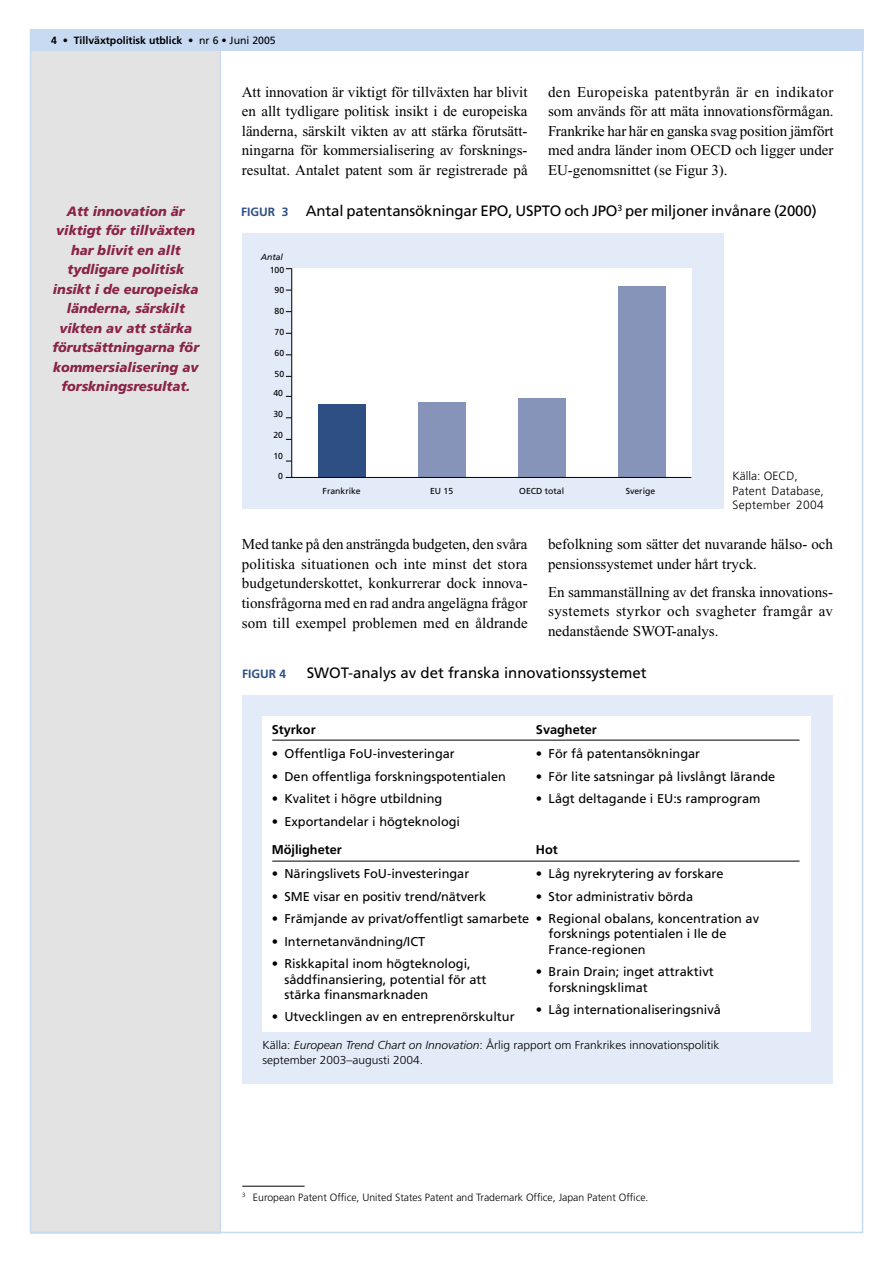
<style>
.page{position:relative;width:893px;height:1263px;background:#fff}
.page>*{position:absolute;margin:0;border:0;box-sizing:border-box;transform-origin:0 0}
.t1{font:15px/19.5px "Times New Roman";color:#000;text-align:justify}
.t2{font:15px "Frutiger";letter-spacing:-.01em;color:#000}
.t3{font:italic 900 13.5px/19.5px "Frutiger";color:#8a2348;text-align:center}
.t4{font:12.75px/15.3px "Frutiger";color:#000}
.t5{font:700 12.75px "Frutiger";color:#000}
.t6{font:300 12px/14.4px "Frutiger";letter-spacing:.02em;color:#000}
.t7{font:700 12px "Frutiger";color:#2d5085}
.t8{font:300 11.55px/14.4px "Frutiger";color:#000;scale:1.04 1}
.t9{font:300 10.5px "Frutiger";color:#000}
.t10{font:700 10.5px "Frutiger";color:#000}
.t11{font:8.7px "Frutiger";color:#000}
.t12{font:italic 8.7px "Frutiger";color:#000}
.s1{font-weight:400}
.s2{font-weight:700;font-size:12px;color:#2d5085}
.s3{font-style:italic}
</style>
<div class="page">
<div style="left:30px;top:32px;width:191px;height:1201px;background:#e3e3e3"></div>
<hr style="left:220px;top:30px;width:1px;height:1202px;background:#c8daf2">
<div style="left:30px;top:30px;width:833px;height:21px;background:#c8daf2"></div>
<div style="left:242px;top:233px;width:482px;height:276px;background:#e2ebf7"></div>
<div style="left:292px;top:268px;width:399px;height:209px;background:#fff"></div>
<hr style="left:291px;top:268px;width:1px;height:209px;background:#000">
<div style="left:318px;top:404px;width:48px;height:73px;background:#2d4f83"></div>
<div style="left:418px;top:402px;width:48px;height:75px;background:#8694b9"></div>
<div style="left:518px;top:398px;width:48px;height:79px;background:#8694b9"></div>
<div style="left:618px;top:286px;width:48px;height:191px;background:#8694b9"></div>
<hr style="left:286px;top:477px;width:405px;height:1px;background:#000">
<div style="left:242px;top:695px;width:590px;height:389px;background:#e2ebf7"></div>
<div style="left:263px;top:716px;width:548px;height:316px;background:#fff"></div>
<hr style="left:272px;top:740px;width:527px;height:1px;background:#000">
<hr style="left:272px;top:861px;width:527px;height:1px;background:#000">
<hr style="left:242px;top:1186px;width:63px;height:1px;background:#000">
<p class="t10" style="left:51px;top:34px;width:226px">4 <span class="s1">•</span> Tillväxtpolitisk utblick <span class="s1">• nr 6 • Juni 2005</span></p>
<p class="t3" style="left:52px;top:201px;width:148px">Att innovation är viktigt för tillväxten har blivit en allt tydligare politisk insikt i de europeiska länderna, särskilt vikten av att stärka förutsättningarna för kommersialisering av forskningsresultat.</p>
<p class="t1" style="left:242px;top:82px;width:287px">Att innovation är viktigt för tillväxten har blivit en allt tydligare politisk insikt i de europeiska länderna, särskilt vikten av att stärka förutsätt&shy;ningarna för kommersialisering av forsknings&shy;resultat. Antalet patent som är registrerade på</p>
<p class="t1" style="left:548px;top:82px;width:287px">den Europeiska patentbyrån är en indikator som används för att mäta innovationsförmågan.<br>Frankrike har här en ganska svag position jämfört med andra länder inom OECD och ligger under EU-genomsnittet (se Figur 3).</p>
<p class="t2" style="left:241px;top:202px;width:577px"><span class="s2">FIGUR 3</span> Antal patentansökningar EPO, USPTO och JPO<sup>3</sup> per miljoner invånare (2000)</p>
<p class="t12" style="left:261px;top:251px;width:24px">Antal</p>
<p class="t11" style="left:270px;top:265px;width:16px">100</p>
<p class="t11" style="left:275px;top:285px;width:11px">90</p>
<p class="t11" style="left:275px;top:306px;width:11px">80</p>
<p class="t11" style="left:275px;top:327px;width:11px">70</p>
<p class="t11" style="left:275px;top:348px;width:11px">60</p>
<p class="t11" style="left:275px;top:369px;width:11px">50</p>
<p class="t11" style="left:273px;top:388px;width:11px">40</p>
<p class="t11" style="left:273px;top:409px;width:11px">30</p>
<p class="t11" style="left:273px;top:430px;width:11px">20</p>
<p class="t11" style="left:273px;top:451px;width:11px">10</p>
<p class="t11" style="left:278px;top:471px;width:6px">0</p>
<p class="t11" style="left:323px;top:486px;width:40px">Frankrike</p>
<p class="t11" style="left:430px;top:486px;width:25px">EU 15</p>
<p class="t11" style="left:519px;top:486px;width:46px">OECD total</p>
<p class="t11" style="left:626px;top:486px;width:31px">Sverige</p>
<p class="t6" style="left:732px;top:469px;width:93px">Källa: OECD,<br>Patent Database,<br>September 2004</p>
<p class="t1" style="left:242px;top:535px;width:287px">Med tanke på den ansträngda budgeten, den svåra politiska situationen och inte minst det stora budgetunderskottet, konkurrerar dock innova&shy;tionsfrågorna med en rad andra angelägna frågor som till exempel problemen med en åldrande</p>
<p class="t1" style="left:548px;top:535px;width:286px">befolkning som sätter det nuvarande hälso- och pensionssystemet under hårt tryck.</p>
<p class="t1" style="left:548px;top:582px;width:286px">En sammanställning av det franska innovations&shy;systemets styrkor och svagheter framgår av nedanstående SWOT-analys.</p>
<p class="t7" style="left:242px;top:666px;width:46px">FIGUR 4</p>
<p class="t2" style="left:307px;top:663px;width:341px">SWOT-analys av det franska innovationssystemet</p>
<p class="t5" style="left:536px;top:722px;width:62px">Svagheter</p>
<p class="t4" style="left:536px;top:746px;width:166px">• För få patentansökningar</p>
<p class="t4" style="left:536px;top:768px;width:241px">• För lite satsningar på livslångt lärande</p>
<p class="t4" style="left:536px;top:791px;width:226px">• Lågt deltagande i EU:s ramprogram</p>
<p class="t5" style="left:536px;top:842px;width:23px">Hot</p>
<p class="t4" style="left:536px;top:866px;width:189px">• Låg nyrekrytering av forskare</p>
<p class="t4" style="left:536px;top:888px;width:159px">• Stor administrativ börda</p>
<p class="t4" style="left:549px;top:911px;width:212px;text-indent:-13px">• Regional obalans, koncentration av forsknings potentialen i Ile de<br>France-regionen</p>
<p class="t4" style="left:549px;top:964px;width:167px;text-indent:-13px">• Brain Drain; inget attraktivt forskningsklimat</p>
<p class="t4" style="left:536px;top:1002px;width:186px">• Låg internationaliseringsnivå</p>
<p class="t8" style="left:262px;top:1038px;width:441px">Källa: <span class="s3">European Trend Chart on Innovation</span>: Årlig rapport om Frankrikes innovationspolitik september 2003–augusti 2004.</p>
<p class="t5" style="left:272px;top:722px;width:45px">Styrkor</p>
<p class="t4" style="left:272px;top:746px;width:185px">• Offentliga FoU-investeringar</p>
<p class="t4" style="left:272px;top:769px;width:236px">• Den offentliga forskningspotentialen</p>
<p class="t4" style="left:272px;top:791px;width:172px">• Kvalitet i högre utbildning</p>
<p class="t4" style="left:272px;top:814px;width:190px">• Exportandelar i högteknologi</p>
<p class="t5" style="left:272px;top:842px;width:72px">Möjligheter</p>
<p class="t4" style="left:272px;top:866px;width:199px">• Näringslivets FoU-investeringar</p>
<p class="t4" style="left:272px;top:889px;width:216px">• SME visar en positiv trend/nätverk</p>
<p class="t4" style="left:272px;top:911px;width:259px">• Främjande av privat/offentligt samarbete</p>
<p class="t4" style="left:272px;top:934px;width:155px">• Internetanvändning/ICT</p>
<p class="t4" style="left:284px;top:956px;width:203px;text-indent:-13px">• Riskkapital inom högteknologi, såddfinansiering, potential för att stärka finansmarknaden</p>
<p class="t4" style="left:272px;top:1009px;width:244px">• Utvecklingen av en entreprenörskultur</p>
<p class="t9" style="left:242px;top:1191px;width:408px"><sup>3</sup> European Patent Office, United States Patent and Trademark Office, Japan Patent Office.</p>
</div>
